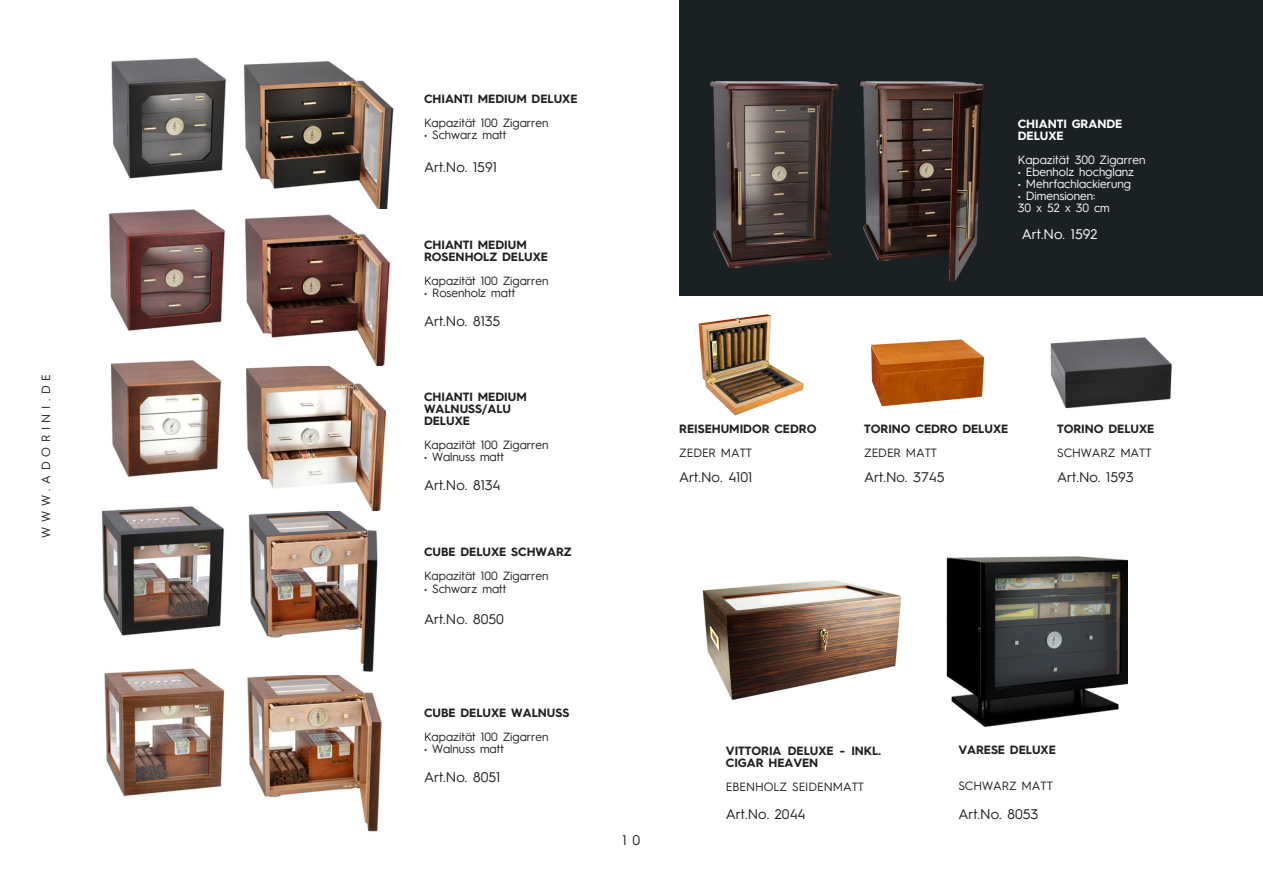
<style>
.page{position:relative;width:1263px;height:894px;background:#fff}
.page>*{position:absolute;margin:0;border:0;box-sizing:border-box;transform-origin:0 0}
.t1{font:13.95px "Hurme Geometric Sans 3";letter-spacing:-.005em;color:#231f20}
.t2{font:13.95px "Hurme Geometric Sans 3";letter-spacing:-.005em;color:#fff}
.t3{font:700 12px/12px "Hurme Geometric Sans 3";letter-spacing:-.005em;color:#231f20}
.t4{font:12px "Hurme Geometric Sans 3";color:#231f20}
.t5{font:12px "Hurme Geometric Sans 3";color:#fff}
.t6{font:700 12px/12px "Hurme Geometric Sans 3";letter-spacing:-.005em;color:#fff}
.t7{font:12px "Hurme Geometric Sans 3";letter-spacing:.39em;color:#231f20}
.t8{font:12px "Hurme Geometric Sans 3";letter-spacing:.41em;color:#fff}
.s1{font-weight:400}
</style>
<div class="page">
<img style="left:244px;top:61px;width:150px;height:148px">
<img style="left:111px;top:58px;width:115px;height:121px">
<img style="left:247px;top:675px;width:135px;height:157px">
<img style="left:104px;top:668px;width:121px;height:129px">
<img style="left:245px;top:214px;width:145px;height:152px">
<img style="left:108px;top:209px;width:117px;height:122px">
<img style="left:248px;top:510px;width:132px;height:162px">
<img style="left:101px;top:506px;width:124px;height:130px">
<img style="left:246px;top:366px;width:140px;height:144px">
<img style="left:110px;top:360px;width:112px;height:117px">
<img style="left:1050px;top:337px;width:122px;height:72px">
<div style="left:679px;top:0;width:584px;height:295px;background:#1b2022"></div>
<img style="left:710px;top:81px;width:128px;height:186px">
<img style="left:860px;top:82px;width:123px;height:199px">
<img style="left:946px;top:556px;width:182px;height:172px">
<img style="left:698px;top:314px;width:106px;height:102px">
<img style="left:871px;top:339px;width:114px;height:68px">
<img style="left:702px;top:580px;width:200px;height:120px">
<p class="t7" style="left:41px;top:537px;width:165px;rotate:-90deg">WWW.ADORINI.DE</p>
<h3 class="t3" style="left:424px;top:93px;width:155px">CHIANTI MEDIUM DELUXE</h3>
<p class="t4" style="left:424px;top:117px;width:126px">Kapazität 100 Zigarren</p>
<h3 class="t4" style="left:424px;top:129px;width:84px">• Schwarz matt</h3>
<h2 class="t1" style="left:424px;top:161px;width:74px">Art.No. 1591</h2>
<h1 class="t3" style="left:424px;top:240px;width:126px">CHIANTI MEDIUM<br>ROSENHOLZ DELUXE</h1>
<p class="t4" style="left:424px;top:276px;width:126px">Kapazität 100 Zigarren</p>
<p class="t4" style="left:424px;top:288px;width:93px">• Rosenholz matt</p>
<h1 class="t1" style="left:424px;top:315px;width:78px">Art.No. 8135</h1>
<p class="t3" style="left:424px;top:391px;width:104px">CHIANTI MEDIUM<br>WALNUSS/ALU<br>DELUXE</p>
<p class="t4" style="left:424px;top:439px;width:126px">Kapazität 100 Zigarren</p>
<p class="t4" style="left:424px;top:451px;width:82px">• Walnuss matt</p>
<p class="t1" style="left:424px;top:479px;width:78px">Art.No. 8134</p>
<p class="t3" style="left:424px;top:547px;width:149px">CUBE DELUXE SCHWARZ</p>
<h2 class="t4" style="left:424px;top:571px;width:126px">Kapazität 100 Zigarren</h2>
<p class="t4" style="left:424px;top:583px;width:84px">• Schwarz matt</p>
<p class="t1" style="left:424px;top:613px;width:81px">Art.No. 8050</p>
<p class="t3" style="left:424px;top:707px;width:147px">CUBE DELUXE WALNUSS</p>
<h1 class="t4" style="left:424px;top:731px;width:126px">Kapazität 100 Zigarren</h1>
<p class="t4" style="left:424px;top:743px;width:82px">• Walnuss matt</p>
<p class="t1" style="left:424px;top:771px;width:78px">Art.No. 8051</p>
<h3 class="t6" style="left:1018px;top:119px;width:106px">CHIANTI GRANDE<br>DELUXE</h3>
<h1 class="t5" style="left:1018px;top:155px;width:129px">Kapazität 300 Zigarren</h1>
<p class="t5" style="left:1018px;top:167px;width:118px">• Ebenholz hochglanz</p>
<h2 class="t5" style="left:1018px;top:179px;width:115px">• Mehrfachlackierung</h2>
<h3 class="t5" style="left:1018px;top:191px;width:79px">• Dimensionen:</h3>
<h1 class="t8" style="left:1018px;top:203px;width:94px">30x52x30cm</h1>
<h2 class="t2" style="left:1022px;top:228px;width:77px">Art.No. 1592</h2>
<p class="t3" style="left:679px;top:418px;width:139px;line-height:24px">REISEHUMIDOR CEDRO<br><span class="s1">ZEDER MATT</span></p>
<h2 class="t1" style="left:679px;top:471px;width:75px">Art.No. 4101</h2>
<h1 class="t3" style="left:864px;top:418px;width:146px;line-height:24px">TORINO CEDRO DELUXE<br><span class="s1">ZEDER MATT</span></h1>
<p class="t1" style="left:864px;top:471px;width:82px">Art.No. 3745</p>
<h2 class="t3" style="left:1057px;top:418px;width:99px;line-height:24px">TORINO DELUXE<br><span class="s1">SCHWARZ MATT</span></h2>
<p class="t1" style="left:1057px;top:471px;width:78px">Art.No. 1593</p>
<h1 class="t1" style="left:623px;top:833px;width:19px">1 0</h1>
<h3 class="t3" style="left:726px;top:745px;width:157px">VITTORIA DELUXE - INKL.<br>CIGAR HEAVEN</h3>
<h1 class="t4" style="left:726px;top:781px;width:140px">EBENHOLZ SEIDENMATT</h1>
<p class="t1" style="left:726px;top:807px;width:81px">Art.No. 2044</p>
<p class="t3" style="left:958px;top:745px;width:99px">VARESE DELUXE</p>
<h1 class="t4" style="left:958px;top:781px;width:96px">SCHWARZ MATT</h1>
<h1 class="t1" style="left:958px;top:807px;width:81px">Art.No. 8053</h1>
</div>
